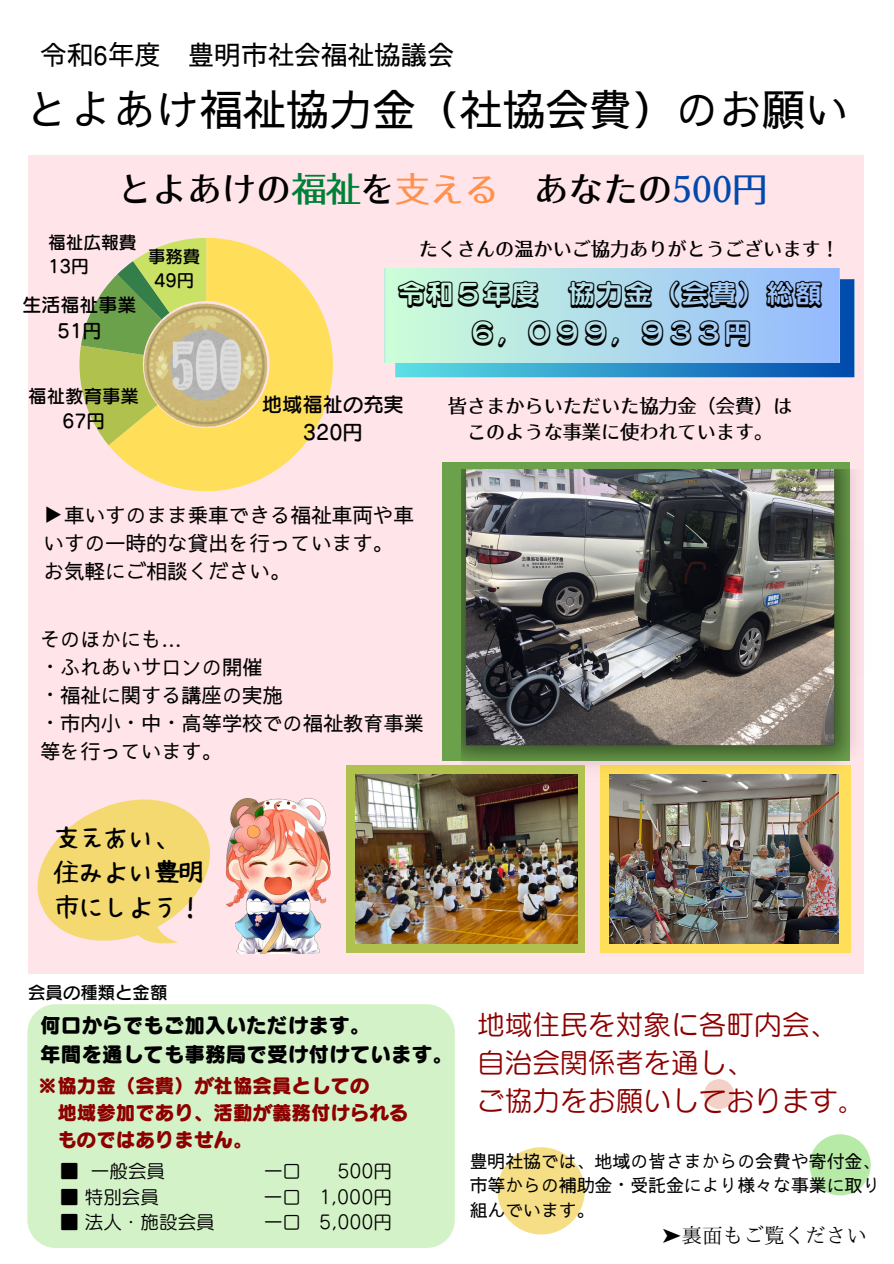
<style>
.page{position:relative;width:894px;height:1264px;background:#fff}
.page>*{position:absolute;margin:0;border:0;box-sizing:border-box;transform-origin:0 0}
.t1{font:500 43.2px "Sawarabi Gothic";color:#000}
.t2{font:34.65px "ttf Gen Ei Late Min Medium";color:#000}
.t3{font:28.35px/39px "Canva Shadow TL Std B";color:#000;text-align:center}
.t4{font:27.75px/38.1px "Canva Seurat Pro N M";color:#8d0000}
.t5{font:500 26.55px "Sawarabi Gothic";color:#000}
.t6{font:24.9px/34.5px "Hanazome Font";color:#000}
.t7{font:20.7px/28.2px "Canva Seurat Pro N EB";color:#000}
.t8{font:500 20.55px/28.2px "Sawarabi Gothic";color:#000}
.t9{font:20.55px "IP Aex Mincho";color:#000}
.t10{font:500 20.25px/28.2px "Sawarabi Gothic";color:#000}
.t11{font:20.25px/28.2px "Canva Seurat Pro N DB";color:#000;text-align:center}
.t12{font:19.5px/27px "Canva Seurat Pro N EB";color:#8d0000}
.t13{font:19.2px/26.7px "ttf Gen Ei Late Min Medium";color:#000;text-align:center}
.t14{font:19.05px/25.5px "Canva Seurat Pro N DB";color:#000;text-align:center}
.t15{font:18.6px "Canva Seurat Pro N M";color:#000}
.t16{font:18.45px "Canva Seurat Pro N DB";color:#000}
.t17{font:500 17.85px/24.3px "Sawarabi Gothic";color:#000;text-align:justify}
.t18{font:17.7px "Canva Seurat Pro N DB";color:#000}
.t19{font:17.4px "Canva Seurat Pro N DB";color:#000}
.s1{color:#008037}
.s2{color:#ff914d}
.s3{color:#004aad}
.s4{font-family:"Free Serif"}
</style>
<div class="page">
<div style="left:497px;top:1147px;width:87px;height:87px;background:#f5de85;border-radius:50%"></div>
<div style="left:809px;top:1134px;width:61px;height:61px;background:#b7e9a7;border-radius:50%"></div>
<div style="left:704px;top:1079px;width:29px;height:29px;background:#f3d0c8;border-radius:50%"></div>
<div style="left:28px;top:155px;width:835px;height:819px;background:#ffe4ea"></div>
<svg style="left:109px;top:238px;width:224px;height:253px;fill:#ffde59"></svg>
<svg style="left:79px;top:238px;width:127px;height:207px"></svg>
<svg style="left:395px;top:279px;width:459px;height:98px;background:#288ac5"></svg>
<div style="left:384px;top:269px;width:455px;height:94px;background:linear-gradient(to right,#cdffd8,#94b9fe)"></div>
<div style="left:27px;top:1004px;width:428px;height:243px;background:#d4f2c7;border-radius:28px"></div>
<div style="left:600px;top:765px;width:250px;height:187px;background:#ffde59"></div>
<img style="left:242px;top:798px;width:89px;height:155px">
<svg style="left:37px;top:799px;width:205px;height:155px;fill:#f4d970"></svg>
<img style="left:141px;top:301px;width:130px;height:130px">
<div style="left:442px;top:461px;width:407px;height:299px;background:#6ca14c"></div>
<img style="left:461px;top:469px;width:403px;height:312px">
<img style="left:609px;top:774px;width:229px;height:169px">
<div style="left:346px;top:765px;width:238px;height:187px;background:#b0c24d"></div>
<img style="left:355px;top:774px;width:222px;height:169px">
<p class="t5" style="left:40px;top:42px;width:415px">令和6年度 豊明市社会福祉協議会</p>
<h5 class="t1" style="left:26px;top:90px;width:823px">とよあけ福祉協力金（社協会費）のお願い</h5>
<p class="t2" style="left:118px;top:171px;width:650px">とよあけの<span class="s1">福祉</span>を<span class="s2">支える</span> あなたの<span class="s3">500円</span></p>
<p class="t18" style="left:48px;top:233px;width:90px">福祉広報費</p>
<h4 class="t18" style="left:48px;top:257px;width:42px">13円</h4>
<p class="t14" style="left:23px;top:292px;width:115px">生活福祉事業<br>51円</p>
<h5 class="t19" style="left:148px;top:248px;width:54px">事務費</h5>
<p class="t19" style="left:154px;top:271px;width:42px">49円</p>
<p class="t16" style="left:28px;top:387px;width:112px">福祉教育事業</p>
<h5 class="t16" style="left:62px;top:411px;width:44px">67円</h5>
<p class="t13" style="left:418px;top:236px;width:422px">たくさんの温かいご協力ありがとうございます！</p>
<h3 class="t3" style="left:397px;top:275px;width:426px">令和５年度 協力金（会費）総額<br>６，０９９，９３３円</h3>
<p class="t11" style="left:262px;top:390px;width:143px">地域福祉の充実<br>320円</p>
<h3 class="t13" style="left:448px;top:392px;width:346px">皆さまからいただいた協力金（会費）はこのような事業に使われています。</h3>
<p class="t8" style="left:44px;top:501px;width:372px">▶車いすのまま乗車できる福祉車両や車いすの一時的な貸出を行っています。お気軽にご相談ください。</p>
<p class="t10" style="left:40px;top:626px;width:385px">そのほかにも…<br>・ふれあいサロンの開催<br>・福祉に関する講座の実施<br>・市内小・中・高等学校での福祉教育事業等を行っています。</p>
<h5 class="t6" style="left:55px;top:820px;width:151px">支えあい、住みよい豊明市にしよう！</h5>
<h5 class="t19" style="left:28px;top:983px;width:141px">会員の種類と金額</h5>
<p class="t7" style="left:40px;top:1011px;width:414px">何口からでもご加入いただけます。<br>年間を通しても事務局で受け付けています。</p>
<p class="t12" style="left:57px;top:1071px;width:352px;text-indent:-19px">※協力金（会費）が社協会員としての<br>地域参加であり、活動が義務付けられるものではありません。</p>
<h5 class="t15" style="left:60px;top:1161px;width:106px">■ 一般会員</h5>
<h5 class="t15" style="left:264px;top:1161px;width:35px">一口</h5>
<h5 class="t15" style="left:337px;top:1161px;width:56px">500円</h5>
<h5 class="t15" style="left:60px;top:1187px;width:100px">■ 特別会員</h5>
<h5 class="t15" style="left:264px;top:1187px;width:129px">一口 1,000円</h5>
<h5 class="t15" style="left:60px;top:1212px;width:156px">■ 法人・施設会員</h5>
<h5 class="t15" style="left:264px;top:1212px;width:130px">一口 5,000円</h5>
<p class="t4" style="left:477px;top:1005px;width:389px">地域住民を対象に各町内会、自治会関係者を通し、<br>ご協力をお願いしております。</p>
<p class="t17" style="left:469px;top:1150px;width:412px">豊明社協では、地域の皆さまからの会費や寄付金、市等からの補助金・受託金により様々な事業に取り組んでいます。</p>
<p class="t9" style="left:662px;top:1225px;width:206px"><span class="s4">➤</span>裏面もご覧ください</p>
</div>
